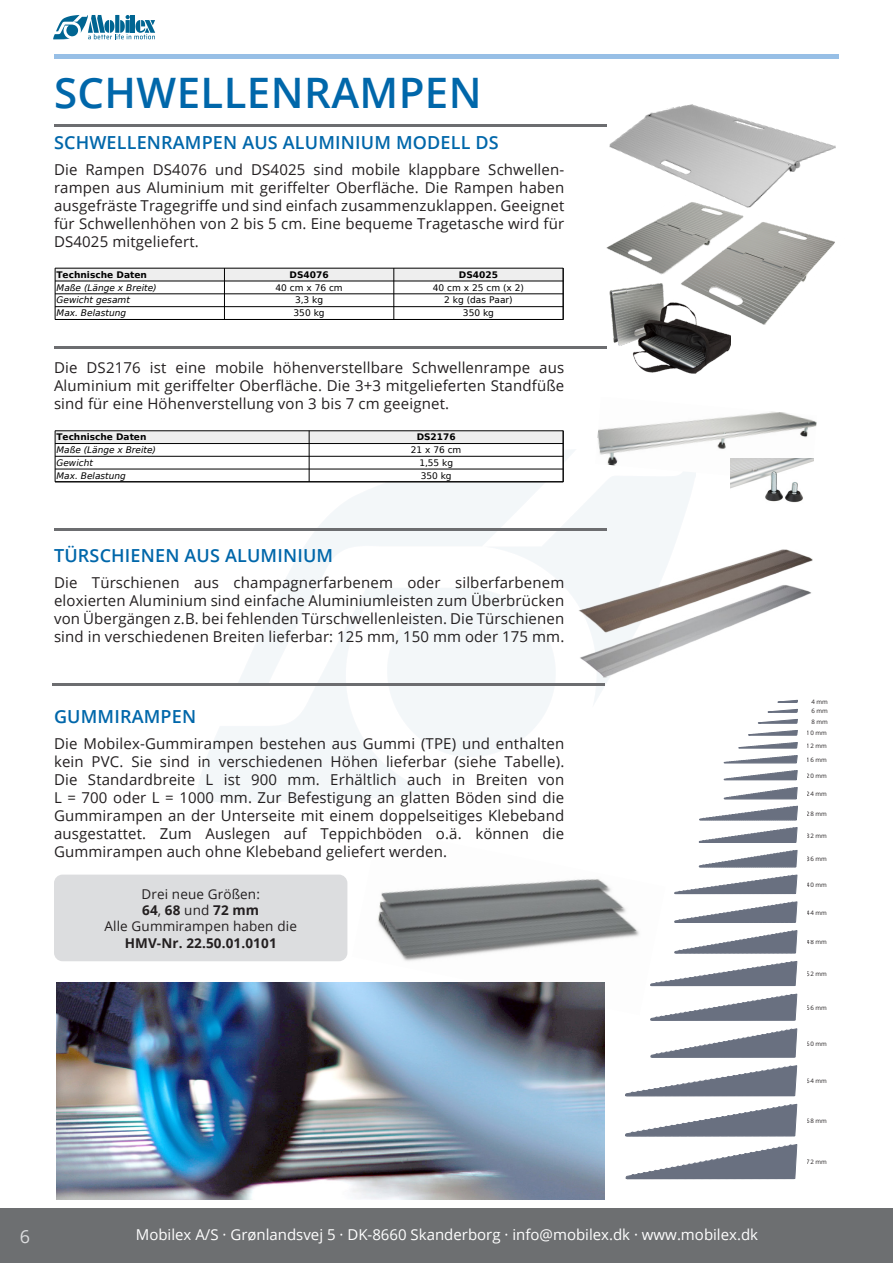
<style>
.page{position:relative;width:893px;height:1263px;background:#fff}
.page>*{position:absolute;margin:0;border:0;box-sizing:border-box;transform-origin:0 0}
.Header_1{font:600 42px "Open Sans";letter-spacing:.01em;color:#0067aa}
.Header_1-2{font:600 18px "Open Sans";letter-spacing:.01em;color:#0067aa}
.t1{font:18px "Open Sans";color:#dcdddf}
.Header_1-3{font:15px/18px "Open Sans";letter-spacing:.01em;color:#231f20;text-align:justify}
.t2{font:15px "Open Sans";color:#fff}
.Header_1-4{font:13.5px "Open Sans";letter-spacing:.01em;color:#231f20}
.Header_1-5{font:700 13.5px "Open Sans";letter-spacing:.01em;color:#231f20}
.t3{font:italic 9px "DejaVu Sans";color:#000}
.t4{font:9px "DejaVu Sans";letter-spacing:-.005em;color:#000}
.t5{font:700 9px "DejaVu Sans";color:#000}
.t6{font:6.15px "Open Sans";color:#231f20}
.s1{font-weight:400}
</style>
<div class="page">
<div style="left:0;top:1209px;width:893px;height:54px;background:#6d6f71"></div>
<svg style="left:53px;top:15px;width:102px;height:25px"></svg>
<img style="left:352px;top:879px;width:273px;height:104px">
<hr style="left:54px;top:54px;width:785px;height:4px;background:#97bfe6">
<hr style="left:54px;top:346px;width:553px;height:2px;background:#6c6d70">
<img style="left:609px;top:104px;width:227px;height:90px">
<img style="left:607px;top:194px;width:228px;height:130px">
<img style="left:609px;top:283px;width:122px;height:91px">
<hr style="left:52px;top:684px;width:553px;height:2px;background:#6c6d70">
<hr style="left:54px;top:528px;width:553px;height:2px;background:#6c6d70">
<img style="left:576px;top:549px;width:237px;height:129px">
<img style="left:56px;top:983px;width:549px;height:217px">
<div style="left:54px;top:874px;width:293px;height:87px;background:#dcdddf;border-radius:9px"></div>
<hr style="left:54px;top:125px;width:553px;height:2px;background:#6c6d70">
<img style="left:597px;top:411px;width:220px;height:72px">
<svg style="left:625px;top:699px;width:173px;height:480px"></svg>
<img style="left:730px;top:458px;width:83px;height:45px">
<div style="left:55px;top:268px;width:508px;height:13px;background:#eee"></div>
<hr style="left:55px;top:268px;width:508px;height:1px;background:#000">
<hr style="left:55px;top:268px;width:1px;height:52px;background:#000">
<hr style="left:224px;top:268px;width:1px;height:52px;background:#000">
<hr style="left:394px;top:268px;width:1px;height:52px;background:#000">
<hr style="left:563px;top:268px;width:1px;height:52px;background:#000">
<hr style="left:55px;top:281px;width:508px;height:1px;background:#000">
<hr style="left:55px;top:294px;width:508px;height:1px;background:#000">
<hr style="left:55px;top:306px;width:508px;height:1px;background:#000">
<hr style="left:55px;top:319px;width:508px;height:1px;background:#000">
<div style="left:55px;top:431px;width:508px;height:12px;background:#eee"></div>
<hr style="left:55px;top:430px;width:508px;height:1px;background:#000">
<hr style="left:55px;top:431px;width:1px;height:51px;background:#000">
<hr style="left:309px;top:431px;width:1px;height:51px;background:#000">
<hr style="left:563px;top:431px;width:1px;height:51px;background:#000">
<hr style="left:55px;top:443px;width:508px;height:1px;background:#000">
<hr style="left:55px;top:456px;width:508px;height:1px;background:#000">
<hr style="left:55px;top:469px;width:508px;height:1px;background:#000">
<hr style="left:55px;top:481px;width:508px;height:1px;background:#000">
<p class="Header_1" style="left:54px;top:64px;width:429px">SCHWELLENRAMPEN</p>
<p class="Header_1-2" style="left:54px;top:130px;width:446px">SCHWELLENRAMPEN AUS ALUMINIUM MODELL DS</p>
<p class="Header_1-3" style="left:54px;top:160px;width:512px">Die Rampen DS4076 und DS4025 sind mobile klappbare Schwellen&shy;rampen aus Aluminium mit geriffelter Oberfläche. Die Rampen haben ausgefräste Tragegriffe und sind einfach zusammenzuklappen. Geeignet für Schwellenhöhen von 2 bis 5 cm. Eine bequeme Tragetasche wird für DS4025 mitgeliefert.</p>
<p class="t5" style="left:57px;top:271px;width:92px">Technische Daten</p>
<p class="t5" style="left:289px;top:271px;width:41px">DS4076</p>
<p class="t5" style="left:459px;top:271px;width:41px">DS4025</p>
<p class="t3" style="left:57px;top:284px;width:102px">Maße (Länge x Breite)</p>
<p class="t4" style="left:275px;top:284px;width:69px">40 cm x 76 cm</p>
<p class="t4" style="left:433px;top:284px;width:93px">40 cm x 25 cm (x 2)</p>
<p class="t3" style="left:57px;top:297px;width:75px">Gewicht gesamt</p>
<p class="t4" style="left:295px;top:297px;width:30px">3,3 kg</p>
<p class="t4" style="left:444px;top:297px;width:70px">2 kg (das Paar)</p>
<p class="t3" style="left:56px;top:309px;width:71px">Max. Belastung</p>
<p class="t4" style="left:294px;top:309px;width:33px">350 kg</p>
<p class="t4" style="left:463px;top:309px;width:33px">350 kg</p>
<p class="Header_1-3" style="left:54px;top:359px;width:512px">Die DS2176 ist eine mobile höhenverstellbare Schwellenrampe aus Aluminium mit geriffelter Oberfläche. Die 3+3 mitgelieferten Standfüße sind für eine Höhenverstellung von 3 bis 7 cm geeignet.</p>
<p class="t5" style="left:56px;top:433px;width:91px">Technische Daten</p>
<p class="t5" style="left:417px;top:433px;width:41px">DS2176</p>
<p class="t3" style="left:56px;top:446px;width:101px">Maße (Länge x Breite)</p>
<p class="t4" style="left:411px;top:446px;width:52px">21 x 76 cm</p>
<p class="t3" style="left:56px;top:459px;width:38px">Gewicht</p>
<p class="t4" style="left:419px;top:459px;width:35px">1,55 kg</p>
<p class="t3" style="left:56px;top:472px;width:71px">Max. Belastung</p>
<p class="t4" style="left:421px;top:472px;width:32px">350 kg</p>
<p class="Header_1-2" style="left:54px;top:543px;width:281px">TÜRSCHIENEN AUS ALUMINIUM</p>
<p class="Header_1-3" style="left:54px;top:573px;width:512px">Die Türschienen aus champagnerfarbenem oder silberfarbenem eloxierten Aluminium sind einfache Aluminiumleisten zum Überbrücken von Übergängen z.B. bei fehlenden Türschwellenleisten. Die Türschienen sind in verschiedenen Breiten lieferbar: 125 mm, 150 mm oder 175 mm.</p>
<p class="Header_1-2" style="left:54px;top:704px;width:144px">GUMMIRAMPEN</p>
<p class="Header_1-3" style="left:54px;top:734px;width:512px">Die Mobilex-Gummirampen bestehen aus Gummi (TPE) und enthalten kein PVC. Sie sind in verschiedenen Höhen lieferbar (siehe Tabelle).<br>Die Standardbreite L ist 900 mm. Erhältlich auch in Breiten von L = 700 oder L = 1000 mm. Zur Befestigung an glatten Böden sind die Gummirampen an der Unterseite mit einem doppelseitiges Klebeband ausgestattet. Zum Auslegen auf Teppichböden o.ä. können die Gummirampen auch ohne Klebeband geliefert werden.</p>
<p class="Header_1-4" style="left:141px;top:885px;width:120px">Drei neue Größen:</p>
<p class="Header_1-5" style="left:142px;top:901px;width:118px">64<span class="s1">,</span> 68 <span class="s1">und</span> 72 mm</p>
<p class="Header_1-4" style="left:105px;top:917px;width:194px">Alle Gummirampen haben die</p>
<p class="Header_1-5" style="left:125px;top:933px;width:153px">HMV-Nr. 22.50.01.0101</p>
<p class="t1" style="left:20px;top:1224px;width:12px">6</p>
<p class="t2" style="left:136px;top:1225px;width:624px">Mobilex A/S · Grønlandsvej 5 · DK-8660 Skanderborg · info@mobilex.dk · www.mobilex.dk</p>
<p class="t6" style="left:811px;top:697px;width:18px">4 mm</p>
<p class="t6" style="left:811px;top:707px;width:18px">6 mm</p>
<p class="t6" style="left:811px;top:717px;width:18px">8 mm</p>
<p class="t6" style="left:807px;top:729px;width:21px">10 mm</p>
<p class="t6" style="left:807px;top:741px;width:21px">12 mm</p>
<p class="t6" style="left:807px;top:755px;width:21px">16 mm</p>
<p class="t6" style="left:807px;top:771px;width:21px">20 mm</p>
<p class="t6" style="left:807px;top:789px;width:21px">24 mm</p>
<p class="t6" style="left:807px;top:809px;width:21px">28 mm</p>
<p class="t6" style="left:807px;top:831px;width:21px">32 mm</p>
<p class="t6" style="left:807px;top:855px;width:21px">36 mm</p>
<p class="t6" style="left:807px;top:880px;width:21px">40 mm</p>
<p class="t6" style="left:807px;top:908px;width:21px">44 mm</p>
<p class="t6" style="left:807px;top:938px;width:21px">48 mm</p>
<p class="t6" style="left:807px;top:970px;width:21px">52 mm</p>
<p class="t6" style="left:807px;top:1003px;width:21px">56 mm</p>
<p class="t6" style="left:807px;top:1039px;width:21px">60 mm</p>
<p class="t6" style="left:807px;top:1077px;width:21px">64 mm</p>
<p class="t6" style="left:807px;top:1116px;width:21px">68 mm</p>
<p class="t6" style="left:807px;top:1158px;width:21px">72 mm</p>
</div>
